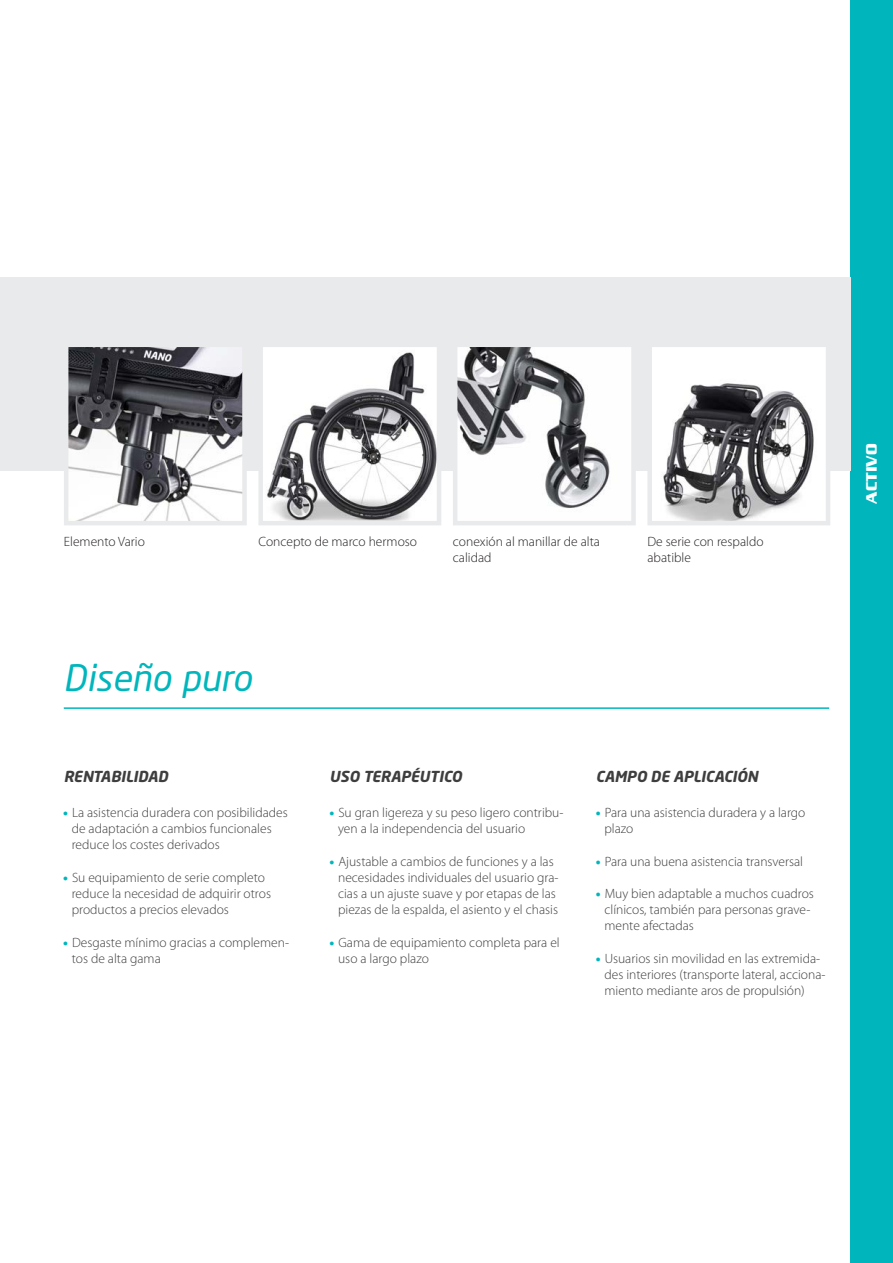
<style>
.page{position:relative;width:893px;height:1263px;background:#fff}
.page>*{position:absolute;margin:0;border:0;box-sizing:border-box;transform-origin:0 0}
.t1{font:italic 36px "Neo Sans Std";color:#00b6bc}
.t2{font:italic 700 15px "Neo Sans Std";color:#3e3e3f}
.t3{font:700 15px "Enter Sansman";color:#fff}
.t4{font:300 13.5px/16.2px "Myriad Pro";color:#3e3e3f}
.t5{font:300 13.5px/16.2px "Myriad Pro";color:#231f20}
.s1{font-weight:900;color:#00b6bc}
</style>
<div class="page">
<div style="left:850px;top:0;width:43px;height:1263px;background:#00b6bc"></div>
<div style="left:0;top:277px;width:850px;height:194px;background:#e9eaeb"></div>
<hr style="left:64px;top:707px;width:765px;height:2px;background:#00b6bc">
<img style="left:458px;top:348px;width:173px;height:160px">
<div style="left:453px;top:343px;width:183px;height:182px;border:4px solid #e9eaeb"></div>
<img style="left:652px;top:348px;width:173px;height:172px">
<div style="left:647px;top:343px;width:183px;height:182px;border:4px solid #e9eaeb"></div>
<img style="left:69px;top:348px;width:173px;height:172px">
<div style="left:64px;top:343px;width:183px;height:182px;border:4px solid #e9eaeb"></div>
<img style="left:263px;top:348px;width:173px;height:172px">
<div style="left:258px;top:343px;width:183px;height:182px;border:4px solid #e9eaeb"></div>
<p class="t5" style="left:64px;top:533px;width:82px">Elemento Vario</p>
<p class="t5" style="left:258px;top:533px;width:160px">Concepto de marco hermoso</p>
<p class="t5" style="left:453px;top:533px;width:149px">conexión al manillar de alta calidad</p>
<p class="t5" style="left:647px;top:533px;width:118px">De serie con respaldo abatible</p>
<h1 class="t1" style="left:63px;top:656px;width:190px">Diseño puro</h1>
<p class="t2" style="left:64px;top:767px;width:106px">RENTABILIDAD</p>
<p class="t2" style="left:330px;top:767px;width:134px">USO TERAPÉUTICO</p>
<p class="t2" style="left:596px;top:767px;width:164px">CAMPO DE APLICACIÓN</p>
<p class="t4" style="left:72px;top:805px;width:217px;text-indent:-9px"><span class="s1">•</span> La asistencia duradera con posibilidades de adaptación a cambios funcionales reduce los costes derivados</p>
<p class="t4" style="left:72px;top:869px;width:201px;text-indent:-9px"><span class="s1">•</span> Su equipamiento de serie completo reduce la necesidad de adquirir otros productos a precios elevados</p>
<p class="t4" style="left:72px;top:934px;width:219px;text-indent:-9px"><span class="s1">•</span> Desgaste mínimo gracias a complemen&shy;tos de alta gama</p>
<p class="t4" style="left:338px;top:805px;width:227px;text-indent:-9px"><span class="s1">•</span> Su gran ligereza y su peso ligero contribu&shy;yen a la independencia del usuario</p>
<p class="t4" style="left:338px;top:853px;width:222px;text-indent:-9px"><span class="s1">•</span> Ajustable a cambios de funciones y a las necesidades individuales del usuario gra&shy;cias a un ajuste suave y por etapas de las piezas de la espalda, el asiento y el chasis</p>
<p class="t4" style="left:338px;top:934px;width:223px;text-indent:-9px"><span class="s1">•</span> Gama de equipamiento completa para el uso a largo plazo</p>
<p class="t4" style="left:604px;top:805px;width:203px;text-indent:-9px"><span class="s1">•</span> Para una asistencia duradera y a largo plazo</p>
<p class="t4" style="left:596px;top:853px;width:209px"><span class="s1">•</span> Para una buena asistencia transversal</p>
<p class="t4" style="left:604px;top:886px;width:211px;text-indent:-9px"><span class="s1">•</span> Muy bien adaptable a muchos cuadros clínicos, también para personas grave&shy;mente afectadas</p>
<p class="t4" style="left:604px;top:950px;width:223px;text-indent:-9px"><span class="s1">•</span> Usuarios sin movilidad en las extremida&shy;des interiores (transporte lateral, acciona&shy;miento mediante aros de propulsión)</p>
<p class="t3" style="left:863px;top:504px;width:62px;rotate:-90deg">ACTIVO</p>
</div>
